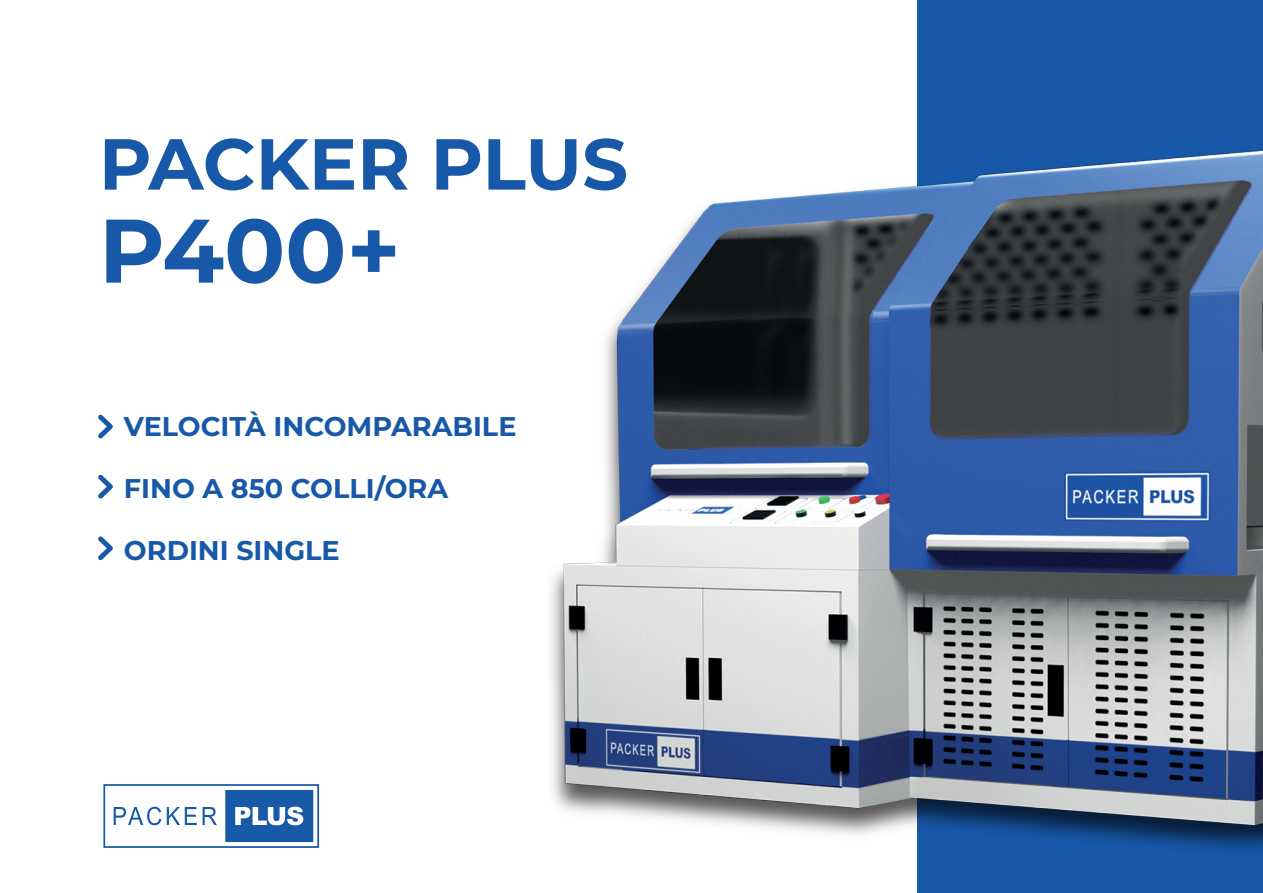
<style>
.page{position:relative;width:1263px;height:893px;background:#fff}
.page>*{position:absolute;margin:0;border:0;box-sizing:border-box;transform-origin:0 0}
.t1{font:100 90px "Montserrat";color:#1758a8}
.t2{font:100 72px "Montserrat";letter-spacing:-.005em;color:#1758a8}
.t3{font:100 27px "Montserrat";color:#1758a8}
</style>
<div class="page">
<div style="left:918px;top:0;width:345px;height:893px;background:#1758a8"></div>
<svg style="left:98px;top:536px;width:15px;height:24px"></svg>
<svg style="left:98px;top:414px;width:15px;height:25px"></svg>
<svg style="left:98px;top:475px;width:15px;height:24px"></svg>
<img style="left:551px;top:136px;width:712px;height:725px">
<img style="left:563px;top:146px;width:700px;height:680px">
<svg style="left:103px;top:784px;width:216px;height:64px"></svg>
<h2 class="t2" style="left:99px;top:116px;width:531px">PACKER PLUS</h2>
<h1 class="t1" style="left:99px;top:191px;width:303px">P400+</h1>
<p class="t3" style="left:124px;top:409px;width:394px">VELOCITÀ INCOMPARABILE</p>
<p class="t3" style="left:124px;top:471px;width:326px">FINO A 850 COLLI/ORA</p>
<p class="t3" style="left:124px;top:532px;width:217px">ORDINI SINGLE</p>
</div>
